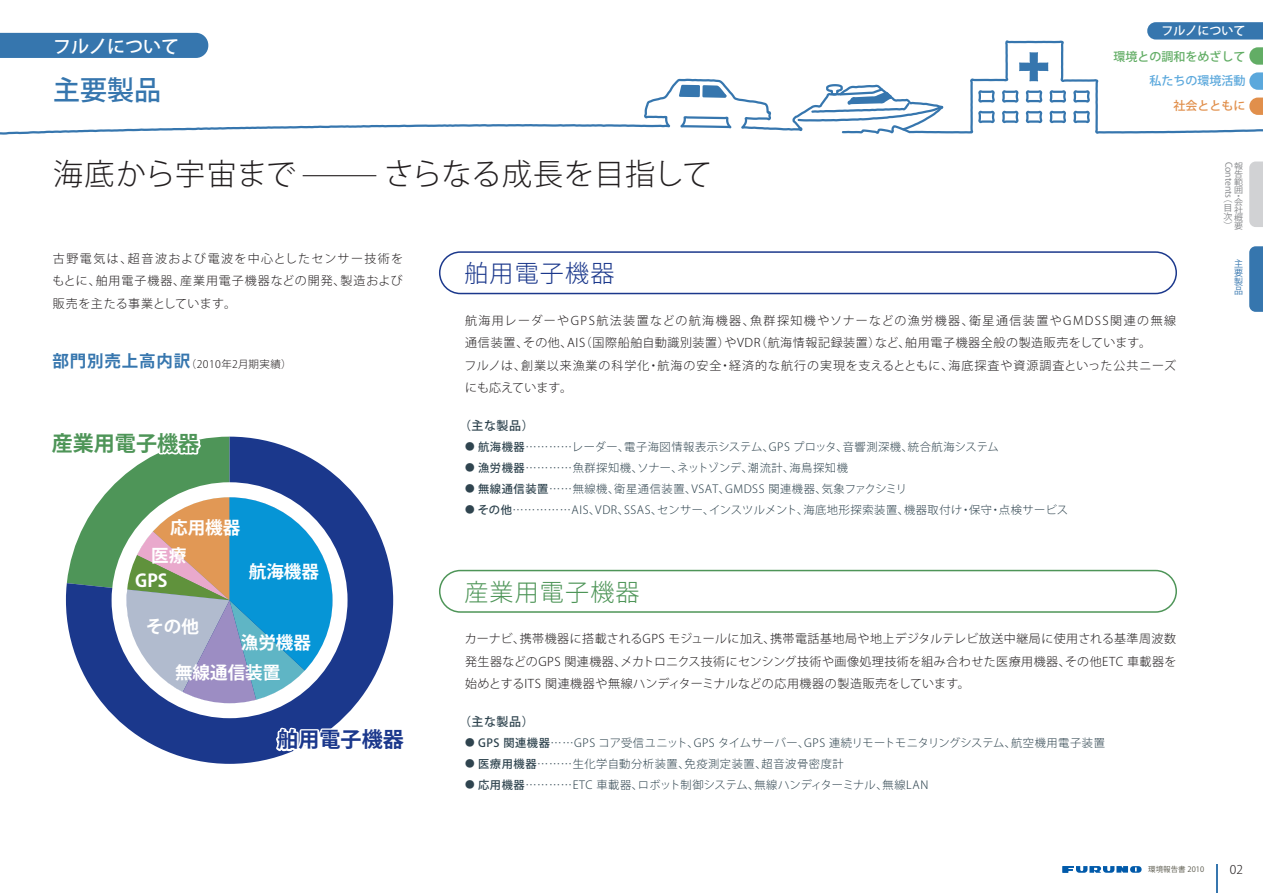
<style>
.page{position:relative;width:1263px;height:893px;background:#fff}
.page>*{position:absolute;margin:0;border:0;box-sizing:border-box;transform-origin:0 0}
.t1{font:300 30px "Koz Go Pro";letter-spacing:.01em;color:#231f20}
.t2{font:500 27px "Koz Go Pro";color:#3676ae}
.t3{font:300 24px "Koz Go Pro";letter-spacing:.05em;color:#4e9558}
.t4{font:300 24px "Koz Go Pro";letter-spacing:.05em;color:#1b388c}
.t5{font:700 21.15px "Koz Go Pro";color:#4e9558}
.t6{font:700 21.15px "Koz Go Pro";color:#1b388c}
.t7{font:500 18px "Koz Go Pro";color:#fff}
.t8{font:700 17.55px/29.7px "Koz Go Pro";color:#fff}
.t9{font:700 16.5px "Koz Go Pro";letter-spacing:.05em;color:#3676ae}
.t10{font:300 12px/22.5px "Koz Go Pro";letter-spacing:.05em;color:#231f20}
.t11{font:300 12px "Koz Go Pro";letter-spacing:.12em;color:#231f20}
.t12{font:300 12px/22.5px "Koz Go Pro";letter-spacing:.03em;color:#231f20}
.t13{font:300 12px "Koz Go Pro";letter-spacing:.08em;color:#231f20}
.t14{font:300 12px "Koz Go Pro";letter-spacing:.11em;color:#231f20}
.t15{font:300 12px "Koz Go Pro";letter-spacing:.07em;color:#231f20}
.t16{font:300 12px/22.5px "Koz Go Pro";letter-spacing:.01em;color:#231f20}
.t17{font:300 12px "Koz Go Pro";letter-spacing:.075em;color:#231f20}
.t18{font:500 12px "Koz Go Pro";letter-spacing:.04em;color:#2f444f}
.t19{font:500 12px "Koz Go Pro";color:#62ad65}
.t20{font:500 12px "Koz Go Pro";color:#5ba8dc}
.t21{font:500 12px "Koz Go Pro";color:#fff}
.t22{font:500 12px "Koz Go Pro";color:#e18f4b}
.t23{font:300 11.25px "Koz Go Pro";letter-spacing:.05em;color:#2f444f}
.t24{font:300 11.25px "Koz Go Pro";letter-spacing:-.03em;color:#2f444f}
.t25{font:500 11.25px "Koz Go Pro";letter-spacing:.05em;color:#2f444f}
.t26{font:300 11.25px "Koz Go Pro";letter-spacing:-.005em;color:#2f444f}
.t27{font:300 11.25px "Koz Go Pro";letter-spacing:-.02em;color:#2f444f}
.t28{font:300 11.25px "Koz Go Pro";letter-spacing:.02em;color:#2f444f}
.t29{font:300 11.25px "Koz Go Pro";letter-spacing:-.06em;color:#2f444f}
.t30{font:300 10.5px "Koz Go Pro";letter-spacing:.04em;color:#231f20}
.t31{font:500 9.6px "Koz Go Pro";color:#2f444f}
.t32{font:9px/9px "Koz Go Pro";color:#808285}
.t33{font:9px/9px "Koz Go Pro";color:#3676ae;text-align:justify}
.t34{font:8.1px/8.1px "Koz Go Pro";color:#808285;scale:1.11 1}
.t35{font:7.5px "Koz Go Pro";color:#58574a}
.s1{font-weight:500}
.s2{font-weight:300}
</style>
<div class="page">
<div style="left:439px;top:570px;width:738px;height:43px;border:2px solid #4e9558;border-radius:21px"></div>
<div style="left:439px;top:251px;width:738px;height:43px;border:2px solid #1b388c;border-radius:21px"></div>
<svg style="left:105px;top:473px;width:288px;height:291px;fill:#1b388c"></svg>
<svg style="left:65px;top:436px;width:268px;height:271px"></svg>
<svg style="left:273px;top:713px;width:120px;height:51px"></svg>
<div style="left:112px;top:482px;width:236px;height:236px;border:15px solid #fff;border-radius:50%"></div>
<svg style="left:0;top:78px;width:810px;height:57px"></svg>
<div style="left:0;top:33px;width:208px;height:25px;background:#3676ae"></div>
<hr style="left:303px;top:175px;width:73px;height:1px;background:#231f20">
<svg style="left:1062px;top:866px;width:79px;height:7px"></svg>
<svg style="left:1216px;top:864px;width:1px;height:29px"></svg>
<svg style="left:810px;top:22px;width:453px;height:112px"></svg>
<svg style="left:1249px;top:162px;width:14px;height:65px"></svg>
<svg style="left:1249px;top:246px;width:14px;height:66px"></svg>
<h3 class="t7" style="left:53px;top:35px;width:127px">フルノについて</h3>
<h2 class="t2" style="left:53px;top:73px;width:109px">主要製品</h2>
<h1 class="t1" style="left:53px;top:154px;width:244px">海底から宇宙まで</h1>
<h1 class="t1" style="left:384px;top:154px;width:329px">さらなる成長を目指して</h1>
<p class="t14" style="left:128px;top:250px;width:277px">超音波および電波を中心としたセンサー技術を</p>
<p class="t10" style="left:53px;top:247px;width:81px">古野電気は、</p>
<p class="t10" style="left:341px;top:270px;width:64px">製造および</p>
<p class="t17" style="left:180px;top:273px;width:167px">産業用電子機器などの開発、</p>
<p class="t10" style="left:96px;top:270px;width:91px">舶用電子機器、</p>
<p class="t12" style="left:53px;top:270px;width:185px">もとに、<br>販売を主たる事業としています。</p>
<h3 class="t4" style="left:464px;top:258px;width:151px">舶用電子機器</h3>
<p class="t21" style="left:1161px;top:23px;width:85px">フルノについて</p>
<p class="t19" style="left:1113px;top:48px;width:133px">環境との調和をめざして</p>
<p class="t22" style="left:1173px;top:98px;width:73px">社会とともに</p>
<p class="t20" style="left:1149px;top:73px;width:97px">私たちの環境活動</p>
<p class="t34" style="left:1234px;top:162px;width:9px;text-align:justify">報告範囲</p>
<p class="t32" style="left:1233px;top:162px;width:38px;rotate:90deg">Contents</p>
<p class="t34" style="left:1234px;top:192px;width:6px">・</p>
<p class="t32" style="left:1223px;top:194px;width:21px">（<sub>会</sub></p>
<p class="t34" style="left:1234px;top:206px;width:9px">社概</p>
<p class="t32" style="left:1223px;top:203px;width:10px">目次</p>
<p class="t32" style="left:1223px;top:221px;width:21px">(<sub>要</sub></p>
<p class="t33" style="left:1234px;top:259px;width:10px">主要製品</p>
<p class="t11" style="left:465px;top:313px;width:291px">航海用レーダーやGPS航法装置などの航海機器、</p>
<p class="t11" style="left:750px;top:313px;width:225px">魚群探知機やソナーなどの漁労機器、</p>
<p class="t11" style="left:969px;top:313px;width:208px">衛星通信装置やGMDSS関連の無線</p>
<h3 class="t9" style="left:52px;top:350px;width:139px">部門別売上高内訳</h3>
<p class="t30" style="left:186px;top:357px;width:107px">（2010年2月期実績(</p>
<h3 class="t5" style="left:52px;top:429px;width:149px">産業用電子機器</h3>
<h3 class="t8" style="left:170px;top:514px;width:72px">応用機器</h3>
<h3 class="t8" style="left:135px;top:544px;width:52px;line-height:24.8px;text-indent:16px">医療<br>GPS</h3>
<h3 class="t8" style="left:249px;top:558px;width:72px">航海機器</h3>
<h3 class="t8" style="left:146px;top:612px;width:54px">その他</h3>
<h3 class="t8" style="left:175px;top:629px;width:138px;text-indent:66px">漁労機器無線通信装置</h3>
<h3 class="t6" style="left:277px;top:726px;width:128px">舶用電子機器</h3>
<p class="t10" style="left:875px;top:332px;width:37px">など、</p>
<p class="t10" style="left:905px;top:332px;width:247px">舶用電子機器全般の製造販売をしています。</p>
<p class="t10" style="left:580px;top:332px;width:151px">（国際船舶自動識別装置）</p>
<p class="t10" style="left:755px;top:332px;width:127px">（航海情報記録装置）</p>
<p class="t10" style="left:465px;top:332px;width:65px">通信装置、</p>
<p class="t10" style="left:523px;top:332px;width:51px">その他、</p>
<p class="t10" style="left:724px;top:332px;width:38px">やVDR</p>
<p class="t10" style="left:567px;top:332px;width:20px">AIS</p>
<p class="t13" style="left:948px;top:358px;width:229px">海底探査や資源調査といった公共ニーズ</p>
<p class="t13" style="left:521px;top:358px;width:130px">創業以来漁業の科学化</p>
<p class="t10" style="left:657px;top:354px;width:65px">航海の安全</p>
<p class="t15" style="left:729px;top:358px;width:226px">経済的な航行の実現を支えるとともに、</p>
<p class="t16" style="left:464px;top:354px;width:109px">フルノは、<br>にも応えています。</p>
<p class="t18" style="left:459px;top:417px;width:76px">（主な製品(</p>
<p class="t10" style="left:647px;top:354px;width:13px">・</p>
<p class="t10" style="left:719px;top:354px;width:13px">・</p>
<p class="t23" style="left:478px;top:439px;width:153px"><span class="s1">航海機器</span>…………レーダー、</p>
<p class="t23" style="left:769px;top:439px;width:80px">GPS プロッタ、</p>
<p class="t23" style="left:624px;top:439px;width:151px">電子海図情報表示システム、</p>
<p class="t23" style="left:843px;top:439px;width:72px">音響測深機、</p>
<p class="t28" style="left:908px;top:439px;width:92px">統合航海システム</p>
<p class="t31" style="left:465px;top:440px;width:11px">●</p>
<p class="t23" style="left:677px;top:460px;width:77px">ネットゾンデ、</p>
<p class="t23" style="left:478px;top:460px;width:166px"><span class="s1">漁労機器</span>…………魚群探知機、</p>
<p class="t23" style="left:789px;top:460px;width:60px">海鳥探知機</p>
<p class="t23" style="left:748px;top:460px;width:48px">潮流計、</p>
<p class="t23" style="left:637px;top:460px;width:47px">ソナー、</p>
<p class="t31" style="left:465px;top:461px;width:11px">●</p>
<p class="t25" style="left:478px;top:481px;width:143px">無線通信装置<span class="s2">……無線機、</span></p>
<p class="t29" style="left:822px;top:481px;width:87px">気象ファクシミリ</p>
<p class="t23" style="left:614px;top:481px;width:84px">衛星通信装置、</p>
<p class="t23" style="left:725px;top:481px;width:103px">GMDSS 関連機器、</p>
<p class="t23" style="left:691px;top:481px;width:40px">VSAT、</p>
<p class="t31" style="left:465px;top:482px;width:11px">●</p>
<p class="t23" style="left:999px;top:502px;width:71px">点検サービス</p>
<p class="t23" style="left:803px;top:502px;width:107px">海底地形探索装置、</p>
<p class="t23" style="left:478px;top:502px;width:124px"><span class="s1">その他</span>……………AIS、</p>
<p class="t23" style="left:969px;top:502px;width:25px">保守</p>
<p class="t23" style="left:904px;top:502px;width:60px">機器取付け</p>
<p class="t24" style="left:709px;top:502px;width:101px">インスツルメント、</p>
<p class="t23" style="left:657px;top:502px;width:59px">センサー、</p>
<p class="t23" style="left:624px;top:502px;width:40px">SSAS、</p>
<p class="t23" style="left:595px;top:502px;width:35px">VDR、</p>
<p class="t31" style="left:465px;top:503px;width:11px">●</p>
<p class="t23" style="left:960px;top:502px;width:13px">・</p>
<p class="t23" style="left:990px;top:502px;width:13px">・</p>
<h3 class="t3" style="left:464px;top:576px;width:177px">産業用電子機器</h3>
<p class="t10" style="left:770px;top:628px;width:408px">携帯電話基地局や地上デジタルテレビ放送中継局に使用される基準周波数</p>
<p class="t12" style="left:520px;top:628px;width:257px">携帯機器に搭載されるGPS モジュールに加え、</p>
<p class="t10" style="left:465px;top:628px;width:62px">カーナビ、</p>
<p class="t10" style="left:620px;top:650px;width:452px">メカトロニクス技術にセンシング技術や画像処理技術を組み合わせた医療用機器、</p>
<p class="t10" style="left:465px;top:650px;width:506px">発生器などのGPS 関連機器、<br>始めとするITS 関連機器や無線ハンディターミナルなどの応用機器の製造販売をしています。</p>
<p class="t18" style="left:459px;top:713px;width:76px">（主な製品(</p>
<p class="t10" style="left:1065px;top:650px;width:113px">その他ETC 車載器を</p>
<p class="t24" style="left:804px;top:735px;width:213px">GPS 連続リモートモニタリングシステム、</p>
<p class="t23" style="left:694px;top:735px;width:117px">GPS タイムサーバー、</p>
<p class="t23" style="left:478px;top:735px;width:222px"><span class="s1">GPS 関連機器</span>……GPS コア受信ユニット、</p>
<p class="t23" style="left:1011px;top:735px;width:95px">航空機用電子装置</p>
<p class="t31" style="left:465px;top:736px;width:11px">●</p>
<p class="t23" style="left:478px;top:756px;width:213px"><span class="s1">医療用機器</span>………生化学自動分析装置、</p>
<p class="t23" style="left:684px;top:756px;width:84px">免疫測定装置、</p>
<p class="t23" style="left:762px;top:756px;width:84px">超音波骨密度計</p>
<p class="t31" style="left:465px;top:757px;width:11px">●</p>
<p class="t26" style="left:754px;top:777px;width:135px">無線ハンディターミナル、</p>
<p class="t27" style="left:638px;top:777px;width:123px">ロボット制御システム、</p>
<p class="t23" style="left:478px;top:777px;width:166px"><span class="s1">応用機器</span>…………ETC 車載器、</p>
<p class="t23" style="left:883px;top:777px;width:47px">無線LAN</p>
<p class="t31" style="left:465px;top:778px;width:11px">●</p>
<p class="t35" style="left:1148px;top:865px;width:57px">環境報告書 2010</p>
<p class="t10" style="left:1230px;top:859px;width:15px">02</p>
</div>
